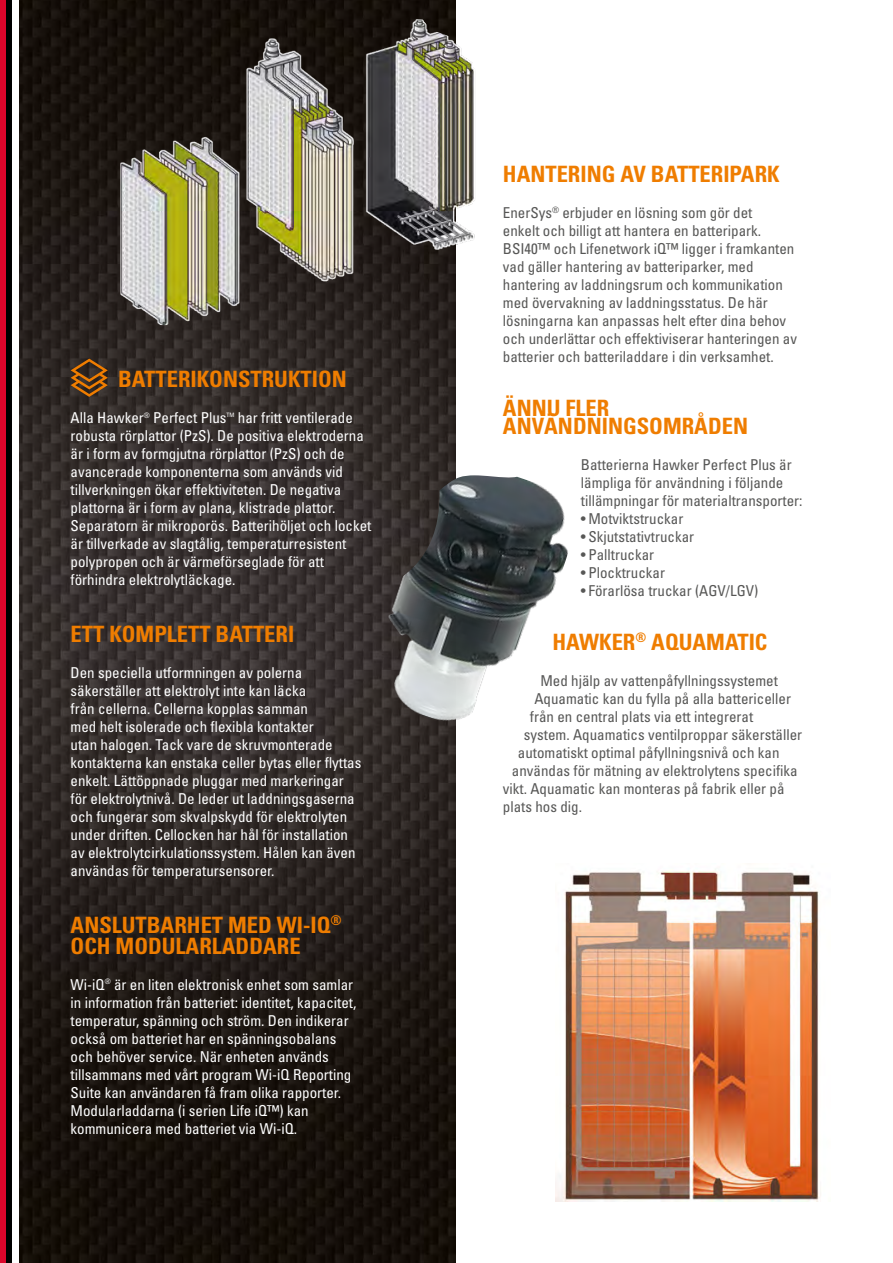
<style>
.page{position:relative;width:893px;height:1263px;background:#fff}
.page>*{position:absolute;margin:0;border:0;box-sizing:border-box;transform-origin:0 0}
.t1{font:700 condensed 22.5px/18px "Univers";color:#ef7d00}
.t2{font:condensed 15px/18px "Univers";color:#fff}
.t3{font:condensed 15px/18px "Univers";color:#575756}
.t4{font:condensed 6px "Univers";color:#fff}
</style>
<div class="page">
<img style="left:19px;top:0;width:436px;height:1263px">
<img style="left:370px;top:475px;width:198px;height:269px">
<img style="left:556px;top:869px;width:265px;height:333px">
<div style="left:0;top:0;width:6px;height:1263px;background:#dd052b"></div>
<div style="left:6px;top:0;width:7px;height:1263px;background:#000"></div>
<svg style="left:71px;top:359px;width:37px;height:38px"></svg>
<img style="left:120px;top:0;width:355px;height:325px">
<h1 class="t1" style="left:118px;top:369px;width:230px">BATTERIKONSTRUKTION</h1>
<p class="t2" style="left:71px;top:408px;width:157px">Alla Hawker<sup>®</sup> Perfect Plus</p>
<p class="t4" style="left:227px;top:411px;width:9px">TM</p>
<p class="t2" style="left:71px;top:408px;width:302px;text-indent:167px">har fritt ventilerade robusta rörplattor (PzS). De positiva elektroderna är i form av formgjutna rörplattor (PzS) och de avancerade komponenterna som används vid tillverkningen ökar effektiviteten. De negativa plattorna är i form av plana, klistrade plattor.<br>Separatorn är mikroporös. Batterihöljet och locket är tillverkade av slagtålig, temperaturresistent polypropen och är värmeförseglade för att förhindra elektrolytläckage.</p>
<h1 class="t1" style="left:71px;top:624px;width:225px">ETT KOMPLETT BATTERI</h1>
<p class="t2" style="left:71px;top:663px;width:292px">Den speciella utformningen av polerna säkerställer att elektrolyt inte kan läcka<br>från cellerna. Cellerna kopplas samman<br>med helt isolerade och flexibla kontakter<br>utan halogen. Tack vare de skruvmonterade kontakterna kan enstaka celler bytas eller flyttas enkelt. Lättöppnade pluggar med markeringar för elektrolytnivå. De leder ut laddningsgaserna och fungerar som skvalpskydd för elektrolyten under driften. Cellocken har hål för installation av elektrolytcirkulationssystem. Hålen kan även användas för temperatursensorer.</p>
<h1 class="t1" style="left:71px;top:914px;width:273px;line-height:21px">ANSLUTBARHET MED WI-IQ<sup>®<br></sup>OCH MODULARLADDARE</h1>
<p class="t2" style="left:71px;top:975px;width:287px">Wi-iQ<sup>®</sup> är en liten elektronisk enhet som samlar in information från batteriet: identitet, kapacitet, temperatur, spänning och ström. Den indikerar också om batteriet har en spänningsobalans och behöver service. När enheten används tillsammans med vårt program Wi-iQ Reporting Suite kan användaren få fram olika rapporter.<br>Modularladdarna (i serien Life iQ™) kan kommunicera med batteriet via Wi-iQ.</p>
<h1 class="t1" style="left:503px;top:164px;width:278px">HANTERING AV BATTERIPARK</h1>
<p class="t3" style="left:503px;top:203px;width:296px">EnerSys<sup>®</sup> erbjuder en lösning som gör det<br>enkelt och billigt att hantera en batteripark.<br>BSI40™ och Lifenetwork iQ™ ligger i framkanten vad gäller hantering av batteriparker, med hantering av laddningsrum och kommunikation med övervakning av laddningsstatus. De här lösningarna kan anpassas helt efter dina behov och underlättar och effektiviserar hanteringen av batterier och batteriladdare i din verksamhet.</p>
<h1 class="t1" style="left:503px;top:398px;width:247px">ÄNNU FLER<br>ANVÄNDNINGSOMRÅDEN</h1>
<p class="t3" style="left:581px;top:455px;width:223px">Batterierna Hawker Perfect Plus är lämpliga för användning i följande tillämpningar för materialtransporter:</p>
<p class="t3" style="left:581px;top:509px;width:104px">• Motviktstruckar</p>
<p class="t3" style="left:581px;top:527px;width:115px">• Skjutstativtruckar</p>
<p class="t3" style="left:581px;top:545px;width:75px">• Palltruckar</p>
<p class="t3" style="left:581px;top:563px;width:86px">• Plocktruckar</p>
<p class="t3" style="left:581px;top:581px;width:179px">• Förarlösa truckar (AGV/LGV)</p>
<h1 class="t1" style="left:552px;top:632px;width:216px">HAWKER<sup>®</sup> AQUAMATIC</h1>
<p class="t3" style="left:540px;top:671px;width:239px">Med hjälp av vattenpåfyllningssystemet</p>
<p class="t3" style="left:534px;top:689px;width:258px">Aquamatic kan du fylla på alla battericeller</p>
<p class="t3" style="left:530px;top:707px;width:225px">från en central plats via ett integrerat</p>
<p class="t3" style="left:524px;top:725px;width:280px">system. Aquamatics ventilproppar säkerställer</p>
<p class="t3" style="left:518px;top:743px;width:263px">automatiskt optimal påfyllningsnivå och kan</p>
<p class="t3" style="left:512px;top:761px;width:287px">användas för mätning av elektrolytens specifika</p>
<p class="t3" style="left:503px;top:779px;width:283px">vikt. Aquamatic kan monteras på fabrik eller på</p>
<p class="t3" style="left:503px;top:797px;width:81px">plats hos dig.</p>
</div>
